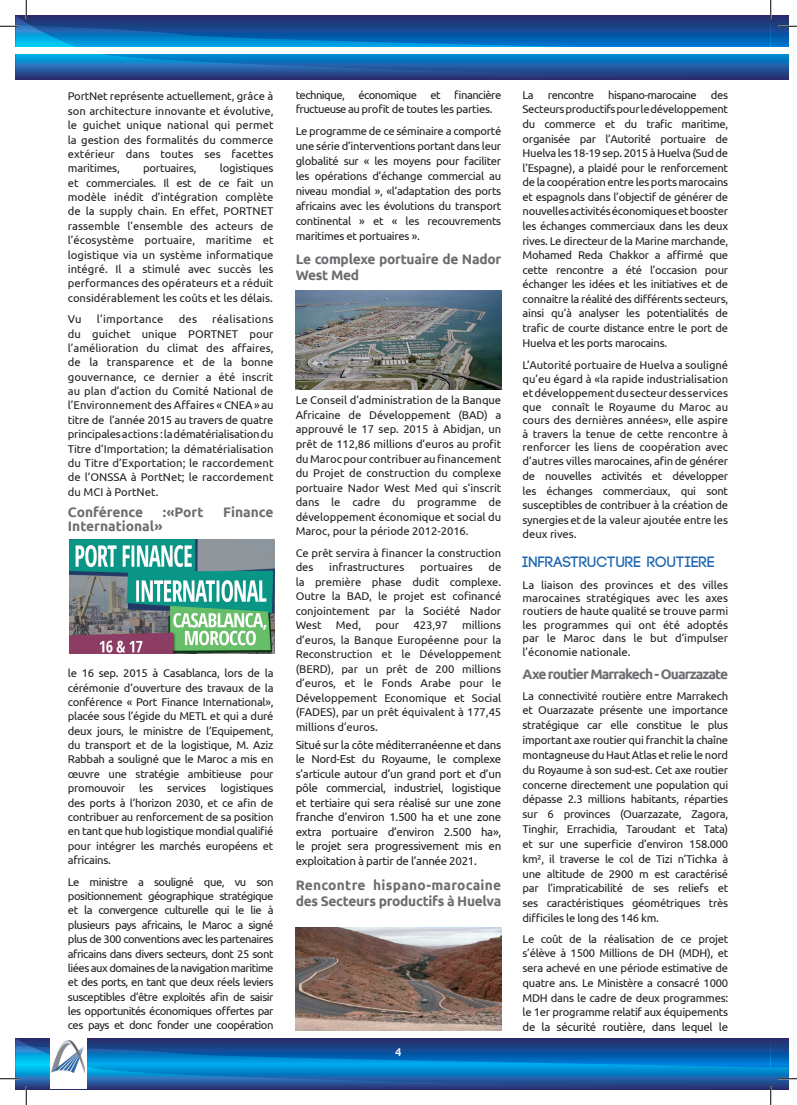
<style>
.page{position:relative;width:797px;height:1105px;background:#fff}
.page>*{position:absolute;margin:0;border:0;box-sizing:border-box;transform-origin:0 0}
.t1{font:700 15px "Code";letter-spacing:.03em;color:#2066b2}
.t2{font:700 13.75px/16.5px "Ubuntu";letter-spacing:-.02em;color:#6c6d70}
.t3{font:700 13.75px "Ubuntu";color:#6c6d70}
.t4{font:700 13.75px "Ubuntu";letter-spacing:-.06em;color:#6c6d70}
.t5{font:11.5px/14.5px "Ubuntu";letter-spacing:-.025em;color:#231f20;text-align:justify}
.t6{font:11.25px/14.4px "Ubuntu";letter-spacing:-.02em;color:#231f20;text-align:justify}
.t7{font:11.25px/14.4px "Ubuntu";letter-spacing:-.045em;color:#231f20}
.t8{font:11.25px "Ubuntu";letter-spacing:.02em;color:#231f20}
.t9{font:500 11.25px "Ubuntu";color:#fff}
</style>
<div class="page">
<img style="left:296px;top:290px;width:205px;height:100px">
<img style="left:69px;top:539px;width:205px;height:114px">
<img style="left:296px;top:927px;width:205px;height:103px">
<svg style="left:0;top:0;width:797px;height:79px"></svg>
<svg style="left:0;top:1038px;width:797px;height:67px"></svg>
<p class="t6" style="left:68px;top:89px;width:207px">PortNet représente actuellement, grâce à son architecture innovante et évolutive, le guichet unique national qui permet la gestion des formalités du commerce extérieur dans toutes ses facettes maritimes,</p>
<p class="t6" style="left:68px;top:161px;width:207px;text-indent:152px">logistiques et commerciales. Il est de ce fait un modèle inédit d’intégration complète de la supply chain. En effet, PORTNET rassemble l’ensemble des acteurs de l’écosystème portuaire, maritime et logistique via un système informatique intégré. Il a stimulé avec succès les performances des opérateurs et a réduit considérablement les coûts et les délais.</p>
<p class="t6" style="left:68px;top:312px;width:15px">Vu</p>
<p class="t8" style="left:97px;top:312px;width:68px">l’importance</p>
<p class="t6" style="left:179px;top:312px;width:20px">des</p>
<p class="t6" style="left:143px;top:161px;width:55px">portuaires,</p>
<p class="t6" style="left:68px;top:312px;width:207px;text-indent:144px">réalisations du guichet unique PORTNET pour l’amélioration du climat des affaires, de la transparence et de la bonne gouvernance, ce dernier a été inscrit au plan d’action du Comité National de l’Environnement des Affaires « CNEA » au titre de l’année 2015 au travers de quatre principales actions : la dématérialisation du Titre d’Importation; la dématérialisation du Titre d’Exportation; le raccordement de l’ONSSA à PortNet; le raccordement du MCI à PortNet.</p>
<p class="t3" style="left:68px;top:503px;width:77px">Conférence</p>
<p class="t2" style="left:163px;top:503px;width:42px">:«Port</p>
<p class="t3" style="left:223px;top:503px;width:52px">Finance</p>
<p class="t3" style="left:68px;top:518px;width:96px">International»</p>
<p class="t6" style="left:68px;top:666px;width:207px">le 16 sep. 2015 à Casablanca, lors de la cérémonie d’ouverture des travaux de la conférence « Port Finance International», placée sous l’égide du METL et qui a duré deux jours, le ministre de l’Equipement, du transport et de la logistique, M. Aziz Rabbah a souligné que le Maroc a mis en œuvre une stratégie ambitieuse pour promouvoir</p>
<p class="t6" style="left:68px;top:781px;width:207px;text-indent:152px">logistiques des ports à l’horizon 2030, et ce afin de contribuer au renforcement de sa position en tant que hub logistique mondial qualifié pour intégrer les marchés européens et africains.</p>
<p class="t6" style="left:68px;top:874px;width:207px">Le ministre a souligné que, vu son positionnement géographique stratégique et la convergence culturelle qui le lie à plusieurs pays africains, le Maroc a signé plus de 300 conventions avec les partenaires africains dans divers secteurs, dont 25 sont liées aux domaines de la navigation maritime et des ports, en tant que deux réels leviers susceptibles d’être exploités afin de saisir les opportunités économiques offertes par ces pays et donc fonder une coopération</p>
<p class="t6" style="left:139px;top:781px;width:15px">les</p>
<p class="t6" style="left:167px;top:781px;width:40px">services</p>
<p class="t7" style="left:296px;top:87px;width:207px">technique, économique et financière fructueuse au profit de toutes les parties.</p>
<p class="t6" style="left:296px;top:123px;width:207px;line-height:15px">Le programme de ce séminaire a comporté une série d’interventions portant dans leur globalité sur « les moyens pour faciliter les opérations d’échange commercial au niveau mondial », «l’adaptation des ports africains avec les évolutions du transport continental » et « les recouvrements maritimes et portuaires ».</p>
<p class="t2" style="left:296px;top:250px;width:207px">Le complexe portuaire de Nador<br>West Med</p>
<p class="t6" style="left:296px;top:393px;width:207px">Le Conseil d’administration de la Banque Africaine de Développement (BAD) a approuvé le 17 sep. 2015 à Abidjan, un prêt de 112,86 millions d’euros au profit du Maroc pour contribuer au financement du Projet de construction du complexe portuaire Nador West Med qui s’inscrit dans le cadre du programme de développement économique et social du Maroc, pour la période 2012-2016.</p>
<p class="t6" style="left:296px;top:545px;width:207px">Ce prêt servira à financer la construction des</p>
<p class="t6" style="left:296px;top:559px;width:207px;text-indent:193px">de la première phase dudit complexe.<br>Outre la BAD, le projet est cofinancé conjointement par la Société Nador West</p>
<p class="t6" style="left:329px;top:560px;width:77px">infrastructures</p>
<p class="t6" style="left:420px;top:560px;width:54px">portuaires</p>
<p class="t6" style="left:296px;top:617px;width:207px;text-indent:166px">millions d’euros, la Banque Européenne pour la Reconstruction et le Développement (BERD), par un prêt de 200 millions d’euros, et le Fonds Arabe pour le Développement Economique et Social (FADES), par un prêt équivalent à 177,45 millions d’euros.</p>
<p class="t5" style="left:296px;top:737px;width:207px">Situé sur la côte méditerranéenne et dans le Nord-Est du Royaume, le complexe s’articule autour d’un grand port et d’un pôle commercial, industriel, logistique et tertiaire qui sera réalisé sur une zone franche d’environ 1.500 ha et une zone extra portuaire d’environ 2.500 ha», le projet sera progressivement mis en exploitation à partir de l’année 2021.</p>
<p class="t2" style="left:296px;top:876px;width:207px">Rencontre hispano-marocaine des Secteurs productifs à Huelva</p>
<p class="t6" style="left:336px;top:618px;width:27px">Med,</p>
<p class="t6" style="left:375px;top:618px;width:25px">pour</p>
<p class="t6" style="left:413px;top:618px;width:36px">423,97</p>
<p class="t9" style="left:395px;top:1045px;width:8px">4</p>
<p class="t6" style="left:522px;top:87px;width:207px;text-indent:188px">des Secteurs productifs pour le développement du commerce et du trafic maritime, organisée par l’Autorité portuaire de Huelva les 18-19 sep. 2015 à Huelva (Sud de l’Espagne), a plaidé pour le renforcement de la coopération entre les ports marocains et espagnols dans l’objectif de générer de nouvelles activités économiques et booster les échanges commerciaux dans les deux rives. Le directeur de la Marine marchande, Mohamed Reda Chakkor a affirmé que cette rencontre a été l’occasion pour échanger les idées et les initiatives et de connaitre la réalité des différents secteurs, ainsi qu’à analyser les potentialités de trafic de courte distance entre le port de Huelva et les ports marocains.</p>
<p class="t6" style="left:522px;top:358px;width:207px;line-height:13.6px">L’Autorité portuaire de Huelva a souligné qu’eu égard à «la rapide industrialisation et développement du secteur des services que connaît le Royaume du Maroc au cours des dernières années», elle aspire à travers la tenue de cette rencontre à renforcer les liens de coopération avec</p>
<p class="t6" style="left:522px;top:454px;width:207px">d’autres villes marocaines, afin de générer de nouvelles activités et développer les échanges commerciaux, qui sont susceptibles de contribuer à la création de synergies et de la valeur ajoutée entre les deux rives.</p>
<h1 class="t1" style="left:522px;top:554px;width:193px">INFRASTRUCTURE ROUTIERE</h1>
<p class="t6" style="left:522px;top:578px;width:207px;line-height:13.5px">La liaison des provinces et des villes marocaines stratégiques avec les axes routiers de haute qualité se trouve parmi les programmes qui ont été adoptés par le Maroc dans le but d’impulser l’économie nationale.</p>
<p class="t4" style="left:522px;top:665px;width:207px">Axe routier Marrakech - Ouarzazate</p>
<p class="t6" style="left:522px;top:688px;width:207px;line-height:14.9px">La connectivité routière entre Marrakech et Ouarzazate présente une importance stratégique car elle constitue le plus important axe routier qui franchit la chaîne montagneuse du Haut Atlas et relie le nord du Royaume à son sud-est. Cet axe routier concerne directement une population qui dépasse 2.3 millions habitants, réparties sur 6 provinces (Ouarzazate, Zagora, Tinghir, Errachidia, Taroudant et Tata) et sur une superficie d’environ 158.000 km², il traverse le col de Tizi n’Tichka à une altitude de 2900 m est caractérisé par l’impraticabilité de ses reliefs et ses caractéristiques géométriques très difficiles le long des 146 km.</p>
<p class="t6" style="left:522px;top:931px;width:207px;line-height:14.8px">Le coût de la réalisation de ce projet s’élève à 1500 Millions de DH (MDH), et sera achevé en une période estimative de quatre ans. Le Ministère a consacré 1000<br>MDH dans le cadre de deux programmes: le 1er programme relatif aux équipements</p>
<p class="t5" style="left:522px;top:1019px;width:207px">de la sécurité routière, dans lequel le</p>
<p class="t6" style="left:522px;top:87px;width:13px">La</p>
<p class="t7" style="left:548px;top:87px;width:150px">rencontre hispano-marocaine</p>
</div>
